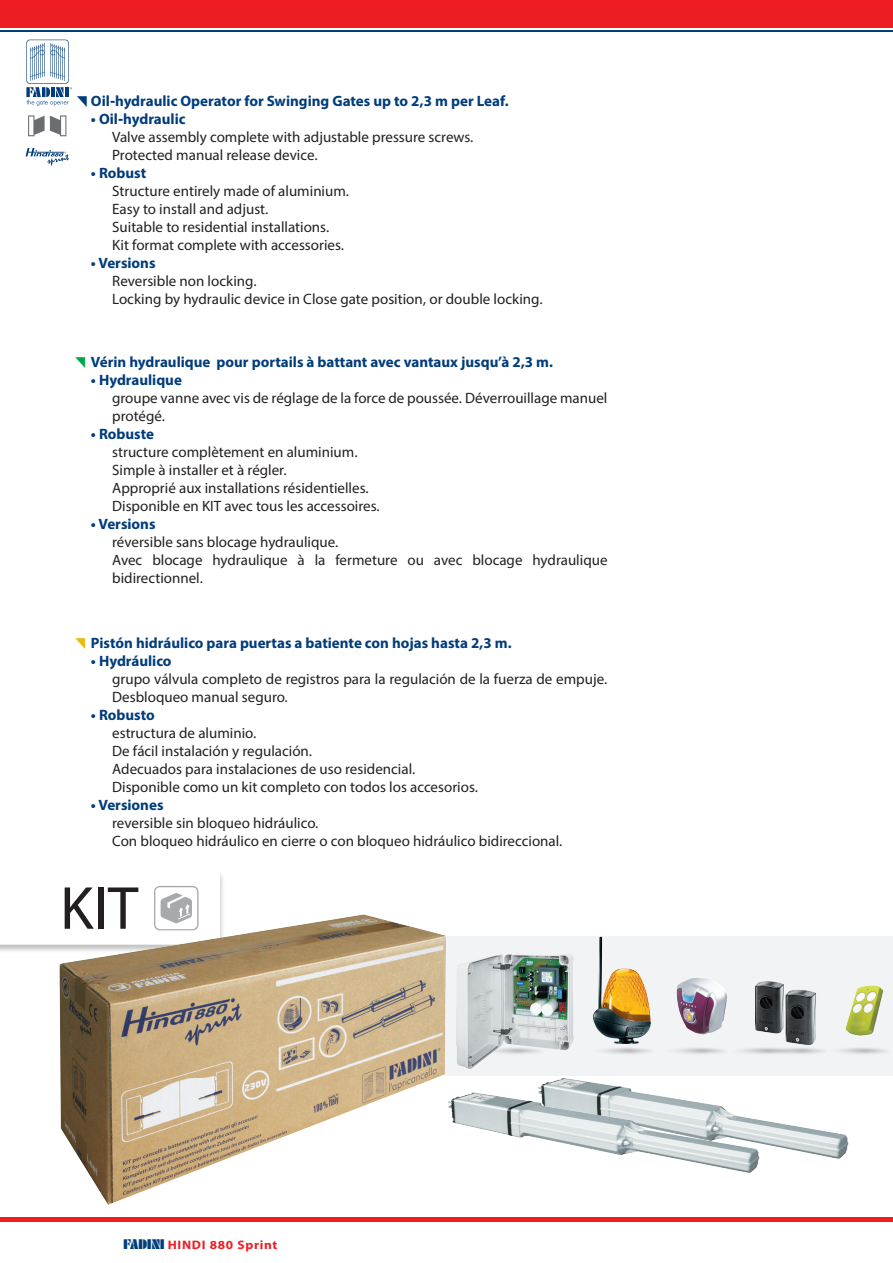
<style>
.page{position:relative;width:893px;height:1263px;background:#fff}
.page>*{position:absolute;margin:0;border:0;box-sizing:border-box;transform-origin:0 0}
.t1{font:61.2px "Myriad Hebrew";color:#231f20}
.t2{font:15px/18px "Myriad Hebrew";color:#231f20}
.t3{font:700 15px "Myriad Hebrew";color:#013c7b}
.t4{font:700 12.3px "Myriad Hebrew";letter-spacing:.055em;color:#ee1d23;scale:1.08 1}
.s1{font-weight:700;color:#013c7b}
.s2{font-family:"Futura Black BT";font-weight:400;font-size:13.5px;color:#033f7d}
</style>
<div class="page">
<svg style="left:28px;top:115px;width:38px;height:21px"></svg>
<div style="left:0;top:0;width:893px;height:27px;background:#ee1d23"></div>
<hr style="left:0;top:30px;width:893px;height:2px;background:#013c7b">
<hr style="left:0;top:1218px;width:893px;height:4px;background:#ee1d23">
<svg style="left:26px;top:148px;width:43px;height:18px"></svg>
<div style="left:443px;top:936px;width:450px;height:139px;background:#f2f3f4"></div>
<img style="left:676px;top:978px;width:51px;height:48px">
<img style="left:515px;top:954px;width:59px;height:72px">
<img style="left:755px;top:981px;width:61px;height:65px">
<img style="left:845px;top:985px;width:38px;height:51px">
<img style="left:593px;top:936px;width:58px;height:90px">
<img style="left:778px;top:1075px;width:89px;height:84px">
<img style="left:515px;top:1026px;width:263px;height:147px">
<img style="left:0;top:874px;width:515px;height:344px">
<svg style="left:26px;top:40px;width:46px;height:66px"></svg>
<p class="t3" style="left:91px;top:92px;width:419px">Oil-hydraulic Operator for Swinging Gates up to 2,3 m per Leaf.</p>
<p class="t2" style="left:112px;top:111px;width:363px;text-indent:-21px"><span class="s1">• Oil-hydraulic<br></span>Valve assembly complete with adjustable pressure screws.<br>Protected manual release device.</p>
<p class="t2" style="left:112px;top:165px;width:239px;text-indent:-21px"><span class="s1">• Robust<br></span>Structure entirely made of aluminium.<br>Easy to install and adjust.<br>Suitable to residential installations.<br>Kit format complete with accessories.</p>
<p class="t2" style="left:112px;top:255px;width:432px;text-indent:-21px"><span class="s1">• Versions<br></span>Reversible non locking.<br>Locking by hydraulic device in Close gate position, or double locking.</p>
<p class="t3" style="left:91px;top:354px;width:464px">Vérin hydraulique pour portails à battant avec vantaux jusqu’à 2,3 m.</p>
<p class="t2" style="left:112px;top:372px;width:497px;text-indent:-21px"><span class="s1">• Hydraulique<br></span>groupe vanne avec vis de réglage de la force de poussée. Déverrouillage manuel protégé.</p>
<p class="t2" style="left:112px;top:426px;width:269px;text-indent:-21px"><span class="s1">• Robuste<br></span>structure complètement en aluminium.<br>Simple à installer et à régler.<br>Approprié aux installations résidentielles.<br>Disponible en KIT avec tous les accessoires.</p>
<p class="t2" style="left:112px;top:516px;width:497px;text-indent:-21px"><span class="s1">• Versions<br></span>réversible sans blocage hydraulique.<br>Avec blocage hydraulique à la fermeture ou avec blocage hydraulique bidirectionnel.</p>
<p class="t3" style="left:91px;top:634px;width:422px">Pistón hidráulico para puertas a batiente con hojas hasta 2,3 m.</p>
<p class="t2" style="left:112px;top:653px;width:497px;text-indent:-21px"><span class="s1">• Hydráulico<br></span>grupo válvula completo de registros para la regulación de la fuerza de empuje.<br>Desbloqueo manual seguro.</p>
<p class="t2" style="left:112px;top:707px;width:368px;text-indent:-21px"><span class="s1">• Robusto<br></span>estructura de aluminio.<br>De fácil instalación y regulación.<br>Adecuados para instalaciones de uso residencial.<br>Disponible como un kit completo con todos los accesorios.</p>
<p class="t2" style="left:112px;top:797px;width:452px;text-indent:-21px"><span class="s1">• Versiones<br></span>reversible sin bloqueo hidráulico.<br>Con bloqueo hidráulico en cierre o con bloqueo hidráulico bidireccional.</p>
<p class="t1" style="left:60px;top:875px;width:80px">KIT</p>
<p class="t4" style="left:123px;top:1237px;width:144px"><span class="s2">FADINI</span> HINDI 880 Sprint</p>
</div>
